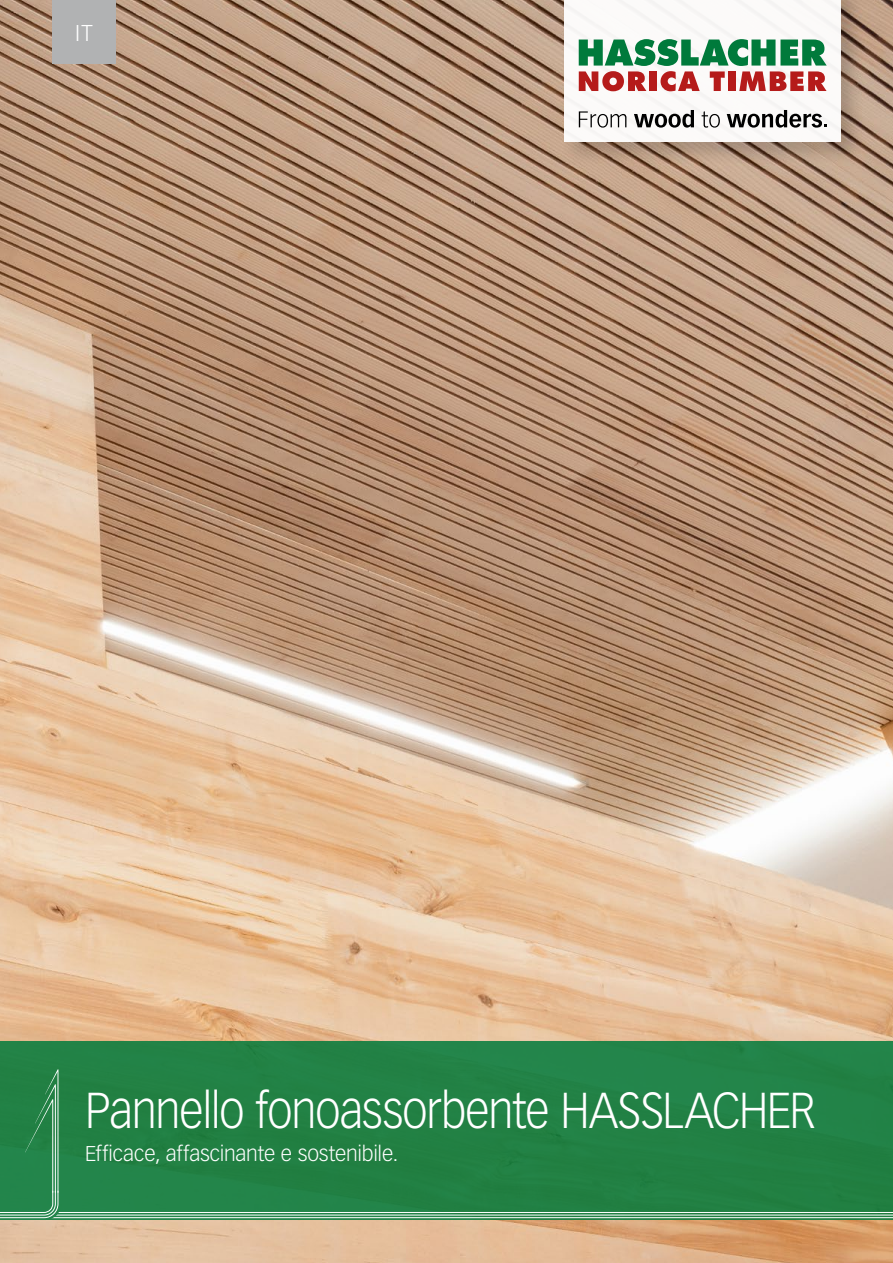
<style>
.page{position:relative;width:893px;height:1263px;background:#fff}
.page>*{position:absolute;margin:0;border:0;box-sizing:border-box;transform-origin:0 0}
.HNT_Cover_TITEL{font:300 49.5px "Vectora LT Pro";letter-spacing:-.025em;color:#fff;scale:.91 1}
.HNT_Cover_Sprache{font:300 22.5px "Vectora LT Pro";color:#fff}
.HNT_Cover_Untertitel{font:300 21px "Vectora LT Pro";letter-spacing:-.01em;color:#fff}
</style>
<div class="page">
<img style="left:0;top:0;width:893px;height:1263px">
<div style="left:0;top:1041px;width:893px;height:179px;background:#228145"></div>
<div style="left:559px;top:0;width:307px;height:167px;background:#000;opacity:.2"></div>
<div style="left:564px;top:0;width:277px;height:142px;background:#fff"></div>
<svg style="left:579px;top:39px;width:248px;height:52px"></svg>
<svg style="left:579px;top:111px;width:47px;height:17px"></svg>
<svg style="left:634px;top:110px;width:60px;height:18px"></svg>
<svg style="left:702px;top:111px;width:18px;height:17px"></svg>
<svg style="left:727px;top:110px;width:99px;height:18px"></svg>
<div style="left:52px;top:0;width:64px;height:64px;background:#b1b2b3"></div>
<hr style="left:45px;top:1217px;width:848px;height:1px;background:#fff">
<hr style="left:45px;top:1214px;width:848px;height:1px;background:#fff">
<hr style="left:45px;top:1212px;width:848px;height:1px;background:#fff">
<svg style="left:0;top:1069px;width:59px;height:150px"></svg>
<p class="HNT_Cover_Sprache" style="left:75px;top:19px;width:19px">IT</p>
<p class="HNT_Cover_TITEL" style="left:85px;top:1080px;width:804px">Pannello fonoassorbente HASSLACHER</p>
<p class="HNT_Cover_Untertitel" style="left:85px;top:1141px;width:315px">Efficace, affascinante e sostenibile.</p>
</div>
